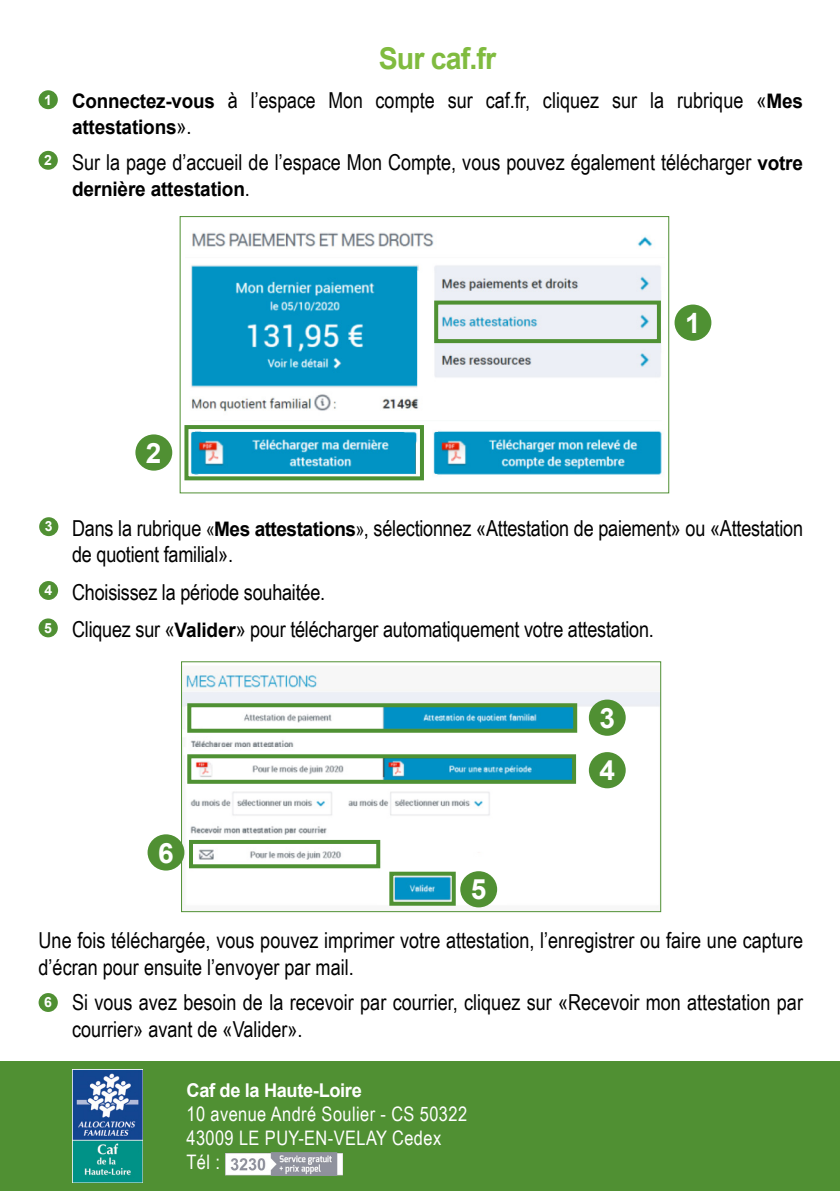
<style>
.page{position:relative;width:840px;height:1191px;background:#fff}
.page>*{position:absolute;margin:0;border:0;box-sizing:border-box;transform-origin:0 0}
.t1{font:700 30px "Arial";letter-spacing:-.03em;color:#80bb3f;scale:.95 1}
.t2{font:700 28px/52.6px "Arial";color:#fff}
.t3{font:22px/26.4px "Arial Narrow";color:#000}
.t4{font:20px/24px "Arial Narrow";letter-spacing:.02em;color:#fff}
.t5{font:700 20px "Arial";letter-spacing:-.01em;color:#000;scale:.95 1}
.t6{font:700 19px "Arial";letter-spacing:-.02em;color:#fff;scale:.96 1}
.t7{font:700 14px "Arial";color:#fff}
.s1{font-family:"Arial";font-weight:700;font-size:20px}
.s2{font-family:"Arial Narrow";font-weight:400;font-size:22px}
.s3{font-size:20px}
.s4{font-family:"Arial";font-weight:700;font-size:14px;color:#fff}
</style>
<div class="page">
<img style="left:185px;top:232px;width:477px;height:249px">
<div style="left:179px;top:216px;width:490px;height:277px;border:1px solid #509033"></div>
<div style="left:39px;top:90px;width:19px;height:19px;background:#4f9133;border-radius:50%"></div>
<div style="left:674px;top:304px;width:37px;height:37px;background:#4f9133;border-radius:50%"></div>
<div style="left:39px;top:151px;width:19px;height:19px;background:#509033;border-radius:50%"></div>
<div style="left:434px;top:300px;width:226px;height:43px;border:4px solid #4f9133"></div>
<div style="left:184px;top:425px;width:239px;height:55px;border:4px solid #4f9133"></div>
<div style="left:135px;top:434px;width:37px;height:36px;background:#509033;border-radius:50%"></div>
<img style="left:183px;top:673px;width:475px;height:235px">
<div style="left:181px;top:661px;width:479px;height:251px;border:1px solid #509033"></div>
<div style="left:39px;top:517px;width:19px;height:19px;background:#509033;border-radius:50%"></div>
<div style="left:39px;top:581px;width:19px;height:19px;background:#509033;border-radius:50%"></div>
<div style="left:187px;top:703px;width:390px;height:29px;border:4px solid #4f9133"></div>
<div style="left:187px;top:754px;width:388px;height:29px;border:4px solid #4f9133"></div>
<div style="left:39px;top:618px;width:19px;height:19px;background:#509033;border-radius:50%"></div>
<div style="left:588px;top:699px;width:37px;height:37px;background:#509033;border-radius:50%"></div>
<div style="left:588px;top:752px;width:37px;height:36px;background:#509033;border-radius:50%"></div>
<div style="left:460px;top:871px;width:37px;height:36px;background:#509033;border-radius:50%"></div>
<div style="left:389px;top:871px;width:66px;height:34px;border:4px solid #4f9133"></div>
<div style="left:39px;top:993px;width:19px;height:19px;background:#509033;border-radius:50%"></div>
<div style="left:147px;top:834px;width:37px;height:36px;background:#509033;border-radius:50%"></div>
<div style="left:189px;top:840px;width:191px;height:28px;border:4px solid #4f9133"></div>
<div style="left:0;top:1062px;width:839px;height:129px;background:#509033"></div>
<img style="left:73px;top:1069px;width:70px;height:113px">
<img style="left:225px;top:1152px;width:117px;height:23px">
<p class="t7" style="left:44px;top:90px;width:9px">1</p>
<p class="t7" style="left:44px;top:150px;width:9px">2</p>
<h1 class="t1" style="left:378px;top:37px;width:125px">Sur caf.fr</h1>
<p class="t3" style="left:72px;top:86px;width:732px"><span class="s1">Connectez-vous</span> à l’espace Mon compte sur caf.fr, cliquez sur la rubrique «<span class="s1">Mes</span></p>
<p class="t5" style="left:72px;top:113px;width:127px">attestations<span class="s2">».</span></p>
<p class="t3" style="left:72px;top:148px;width:732px">Sur la page d’accueil de l’espace Mon Compte, vous pouvez également télécharger <span class="s1">votre</span></p>
<p class="t5" style="left:72px;top:175px;width:188px">dernière attestation<span class="s2">.</span></p>
<p class="t2" style="left:684px;top:297px;width:17px">1</p>
<p class="t2" style="left:146px;top:427px;width:17px">2</p>
<p class="t7" style="left:45px;top:516px;width:9px">3</p>
<p class="t3" style="left:72px;top:514px;width:732px">Dans la rubrique <span class="s3">«</span><span class="s1">Mes attestations</span><span class="s3">»</span>, sélectionnez «Attestation de paiement» ou «Attestation de quotient familial».</p>
<p class="t7" style="left:44px;top:580px;width:9px">4</p>
<p class="t3" style="left:72px;top:578px;width:254px">Choisissez la période souhaitée.</p>
<p class="t7" style="left:44px;top:618px;width:9px">5</p>
<p class="t3" style="left:72px;top:615px;width:583px">Cliquez sur «<span class="s1">Valider</span>» pour télécharger automatiquement votre attestation.</p>
<p class="t2" style="left:158px;top:826px;width:17px">6</p>
<p class="t2" style="left:599px;top:692px;width:17px">3<br>4</p>
<p class="t2" style="left:470px;top:863px;width:17px">5</p>
<p class="t3" style="left:39px;top:926px;width:765px">Une fois téléchargée, vous pouvez imprimer votre attestation, l’enregistrer ou faire une capture d’écran pour ensuite l’envoyer par mail.</p>
<p class="t3" style="left:72px;top:988px;width:732px;text-indent:-28px"><span class="s4">6</span> Si vous avez besoin de la recevoir par courrier, cliquez sur «Recevoir mon attestation par courrier» avant de «Valider».</p>
<p class="t6" style="left:186px;top:1076px;width:184px">Caf de la Haute-Loire</p>
<p class="t4" style="left:186px;top:1101px;width:282px">10 avenue André Soulier - CS 50322<br>43009 LE PUY-EN-VELAY Cedex<br>Tél :</p>
</div>
